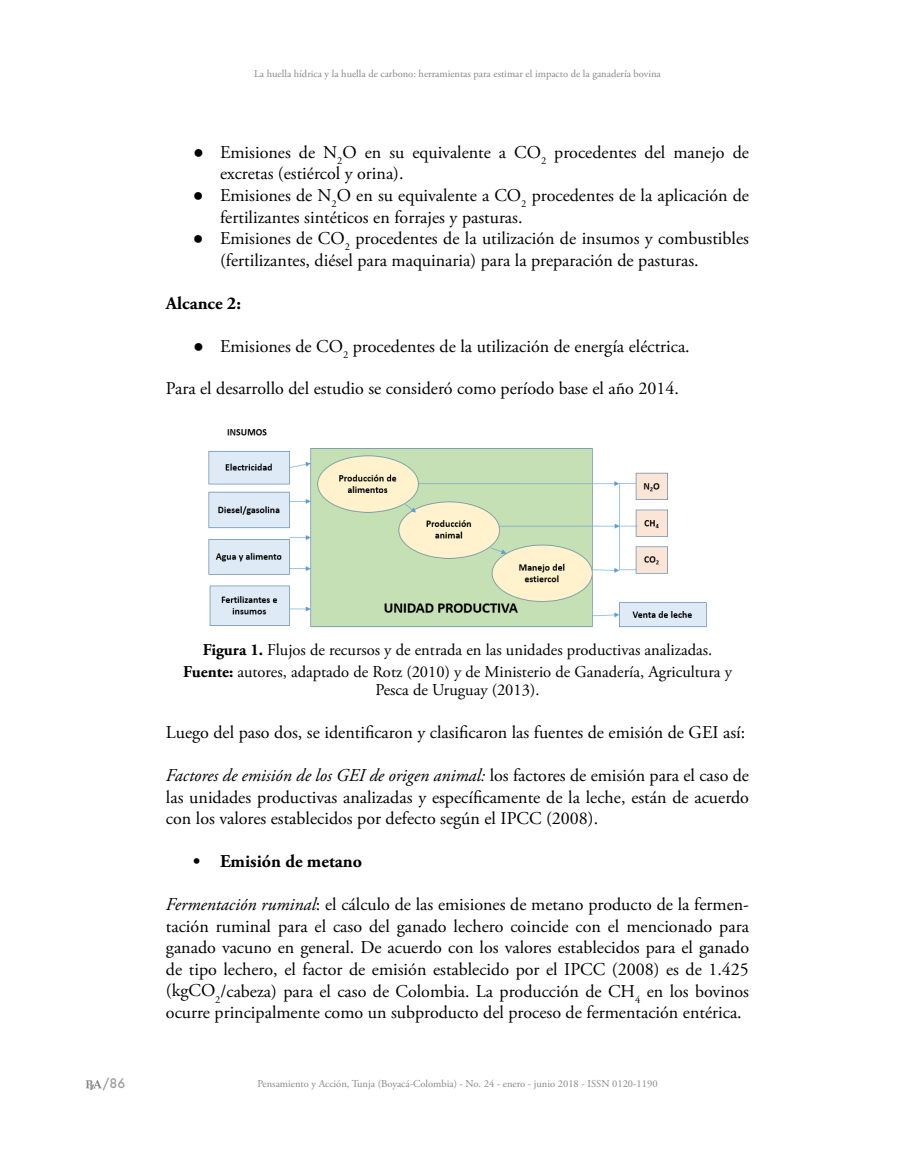
<style>
.page{position:relative;width:915px;height:1170px;background:#fff}
.page>*{position:absolute;margin:0;border:0;box-sizing:border-box;transform-origin:0 0}
.t1{font:18px/21.6px "Adobe Garamond Pro";color:#000}
.t2{font:700 18px "Adobe Garamond Pro";color:#000}
.t3{font:16.5px/22.4px "Adobe Garamond Pro";color:#000;text-align:center}
.t4{font:500 12.75px "Futura";color:#9d9d9c}
.t5{font:10.5px "Adobe Garamond Pro";color:#878787}
.s1{font-family:"Arial"}
.s2{font-weight:700}
.s3{font-style:italic}
</style>
<div class="page">
<svg style="left:86px;top:1080px;width:16px;height:9px"></svg>
<img style="left:208px;top:429px;width:499px;height:199px">
<p class="t5" style="left:254px;top:67px;width:408px">La huella hídrica y la huella de carbono: herramientas para estimar el impacto de la ganadería bovina</p>
<p class="t1" style="left:220px;top:142px;width:530px;text-indent:-27px"><span class="s1">●</span> Emisiones de N<sub>2</sub>O en su equivalente a CO<sub>2</sub> procedentes del manejo de excretas (estiércol y orina).</p>
<p class="t1" style="left:220px;top:185px;width:530px;text-indent:-27px"><span class="s1">●</span> Emisiones de N<sub>2</sub>O en su equivalente a CO<sub>2</sub> procedentes de la aplicación de fertilizantes sintéticos en forrajes y pasturas.</p>
<p class="t1" style="left:220px;top:228px;width:530px;text-indent:-27px"><span class="s1">●</span> Emisiones de CO<sub>2</sub> procedentes de la utilización de insumos y combustibles (fertilizantes, diésel para maquinaria) para la preparación de pasturas.</p>
<p class="t2" style="left:166px;top:292px;width:77px">Alcance 2:</p>
<p class="t1" style="left:193px;top:335px;width:498px"><span class="s1">●</span> Emisiones de CO<sub>2</sub> procedentes de la utilización de energía eléctrica.</p>
<p class="t1" style="left:166px;top:378px;width:514px">Para el desarrollo del estudio se consideró como período base el año 2014.</p>
<p class="t3" style="left:183px;top:638px;width:550px"><span class="s2">Figura 1.</span> Flujos de recursos y de entrada en las unidades productivas analizadas.<br><span class="s2">Fuente:</span> autores, adaptado de Rotz (2010) y de Ministerio de Ganadería, Agricultura y</p>
<p class="t3" style="left:375px;top:679px;width:165px">Pesca de Uruguay (2013).</p>
<p class="t1" style="left:166px;top:722px;width:580px">Luego del paso dos, se identificaron y clasificaron las fuentes de emisión de GEI así:</p>
<p class="t1" style="left:166px;top:765px;width:584px;text-align:justify"><span class="s3">Factores de emisión de los GEI de origen animal:</span> los factores de emisión para el caso de las unidades productivas analizadas y específicamente de la leche, están de acuerdo con los valores establecidos por defecto según el IPCC (2008).</p>
<p class="t2" style="left:193px;top:850px;width:170px">• Emisión de metano</p>
<p class="t1" style="left:166px;top:894px;width:584px;text-align:justify"><span class="s3">Fermentación ruminal</span>: el cálculo de las emisiones de metano producto de la fermen&shy;tación ruminal para el caso del ganado lechero coincide con el mencionado para ganado vacuno en general. De acuerdo con los valores establecidos para el ganado de tipo lechero, el factor de emisión establecido por el IPCC (2008) es de 1.425 (kgCO<sub>2</sub>/cabeza) para el caso de Colombia. La producción de CH<sub>4</sub> en los bovinos ocurre principalmente como un subproducto del proceso de fermentación entérica.</p>
<p class="t4" style="left:103px;top:1074px;width:24px">/86</p>
<p class="t5" style="left:257px;top:1077px;width:401px">Pensamiento y Acción, Tunja (Boyacá-Colombia) - No. 24 - enero - junio 2018 - ISSN 0120-1190</p>
</div>
